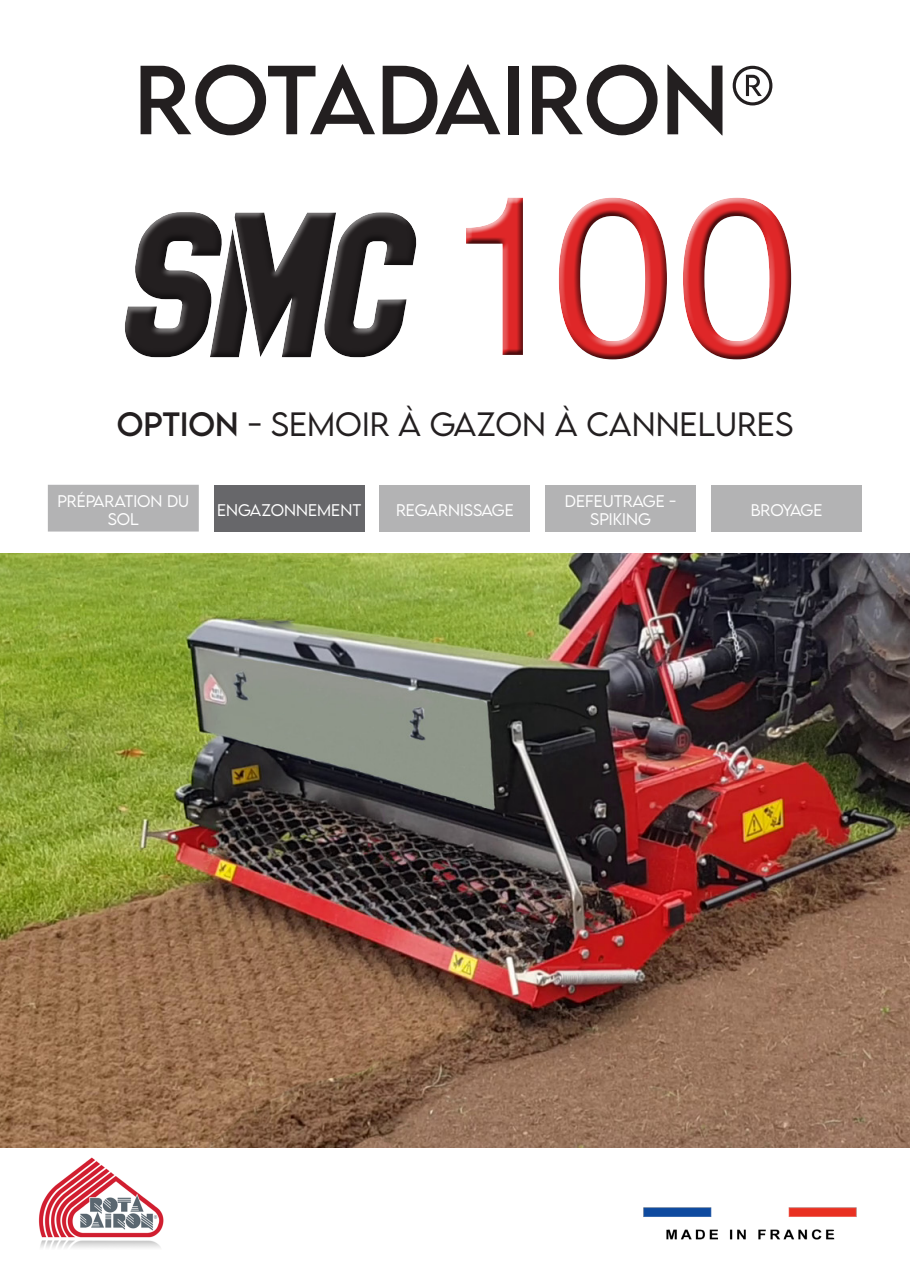
<style>
.page{position:relative;width:910px;height:1280px;background:#fff}
.page>*{position:absolute;margin:0;border:0;box-sizing:border-box;transform-origin:0 0}
.t1{font:225px "Swiss 721 BT";color:#df2728}
.t2{font:87px "LEMONMILK";color:#231f20}
.t3{font:300 30px "LEMONMILK";color:#231f20}
.t4{font:300 15px/18px "LEMONMILK";color:#fff;text-align:center}
.t5{font:300 15px "LEMONMILK";letter-spacing:-.035em;color:#fff}
.s1{font-weight:400}
</style>
<div class="page">
<img style="left:0;top:553px;width:910px;height:595px">
<img style="left:643px;top:1207px;width:214px;height:33px">
<div style="left:48px;top:485px;width:151px;height:46px;background:#b3b3b4"></div>
<div style="left:214px;top:485px;width:151px;height:46px;background:#67676a"></div>
<div style="left:379px;top:485px;width:151px;height:46px;background:#b3b3b4"></div>
<div style="left:545px;top:485px;width:151px;height:46px;background:#b3b3b4"></div>
<div style="left:711px;top:485px;width:151px;height:46px;background:#b3b3b4"></div>
<img style="left:38px;top:1157px;width:126px;height:91px">
<div style="left:121px;top:206px;width:305px;height:161px;background:#231f20;opacity:.75"></div>
<div style="left:461px;top:193px;width:337px;height:173px;background:#231f20;opacity:.75"></div>
<p class="t2" style="left:134px;top:43px;width:644px">ROTADAIRON®</p>
<h1 class="t1" style="left:445px;top:138px;width:355px">100</h1>
<p class="t3" style="left:117px;top:405px;width:678px"><span class="s1">OPtion</span> - SEMOIR À GAZON À CANNELURES</p>
<p class="t4" style="left:57px;top:492px;width:133px">PRÉPARATION DU<br>SOL</p>
<p class="t4" style="left:217px;top:501px;width:146px">ENGAZONNEMENT</p>
<p class="t4" style="left:396px;top:501px;width:117px">REGARNISSAGE</p>
<p class="t4" style="left:565px;top:492px;width:113px">DE FEUTRAGE -</p>
<p class="t4" style="left:590px;top:510px;width:62px">SPIKING</p>
<p class="t5" style="left:751px;top:501px;width:71px">BROYAGE</p>
</div>
